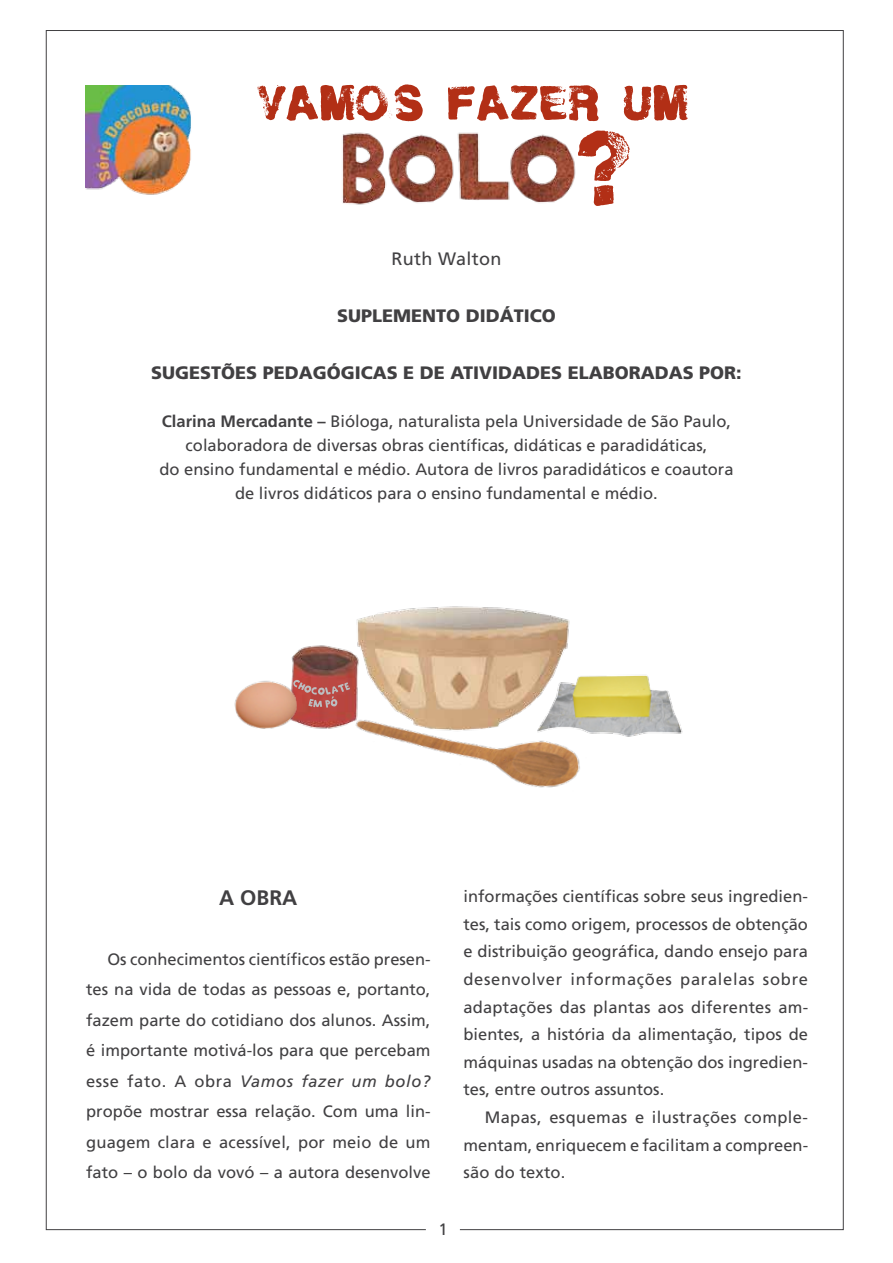
<style>
.page{position:relative;width:893px;height:1263px;background:#fff}
.page>*{position:absolute;margin:0;border:0;box-sizing:border-box;transform-origin:0 0}
.t1{font:109.35px "Helveticrap";color:#b22f16}
.t2{font:700 21px "Frutiger";color:#414042}
.t3{font:900 18px "Frutiger";color:#414042}
.t4{font:18px "Frutiger";letter-spacing:.02em;color:#414042}
.t5{font:16.5px/30.5px "Frutiger";color:#414042;text-align:justify}
.s1{font-weight:700}
.s2{font-style:italic}
</style>
<div class="page">
<img style="left:85px;top:85px;width:106px;height:110px">
<svg style="left:257px;top:84px;width:431px;height:37px"></svg>
<img style="left:342px;top:132px;width:234px;height:73px">
<img style="left:356px;top:606px;width:214px;height:81px">
<img style="left:291px;top:626px;width:72px;height:103px">
<img style="left:234px;top:668px;width:65px;height:61px">
<img style="left:350px;top:687px;width:230px;height:101px">
<img style="left:536px;top:663px;width:147px;height:76px">
<svg style="left:293px;top:680px;width:57px;height:28px;background:#bb615c"></svg>
<p class="t4" style="left:391px;top:248px;width:112px">Ruth Walton</p>
<p class="t3" style="left:337px;top:305px;width:220px">SUPLEMENTO DIDÁTICO</p>
<h1 class="t1" style="left:577px;top:96px;width:56px">?</h1>
<p class="t3" style="left:151px;top:362px;width:592px">SUGESTÕES PEDAGÓGICAS E DE ATIVIDADES ELABORADAS POR:</p>
<p class="t5" style="left:159px;top:409px;width:575px;line-height:24px;text-align:center"><span class="s1">Clarina Mercadante –</span> Bióloga, naturalista pela Universidade de São Paulo, colaboradora de diversas obras científicas, didáticas e paradidáticas,<br>do ensino fundamental e médio. Autora de livros paradidáticos e coautora de livros didáticos para o ensino fundamental e médio.</p>
<p class="t2" style="left:219px;top:885px;width:80px">A OBRA</p>
<p class="t5" style="left:86px;top:944px;width:346px;text-indent:21px">Os conhecimentos científicos estão presen&shy;tes na vida de todas as pessoas e, portanto, fazem parte do cotidiano dos alunos. Assim, é importante motivá-los para que percebam esse fato. A obra <span class="s2">Vamos fazer um bolo? </span>propõe mostrar essa relação. Com uma lin&shy;guagem clara e acessível, por meio de um fato – o bolo da vovó – a autora desenvolve</p>
<p class="t5" style="left:438px;top:1213px;width:11px">1</p>
<p class="t5" style="left:463px;top:882px;width:346px;line-height:27.6px">informações científicas sobre seus ingredien&shy;tes, tais como origem, processos de obtenção e distribuição geográfica, dando ensejo para desenvolver informações paralelas sobre adaptações das plantas aos diferentes am&shy;bientes, a história da alimentação, tipos de máquinas usadas na obtenção dos ingredien&shy;tes, entre outros assuntos.</p>
<p class="t5" style="left:463px;top:1103px;width:346px;line-height:27.8px;text-indent:21px">Mapas, esquemas e ilustrações comple&shy;mentam, enriquecem e facilitam a compreen&shy;são do texto.</p>
</div>
